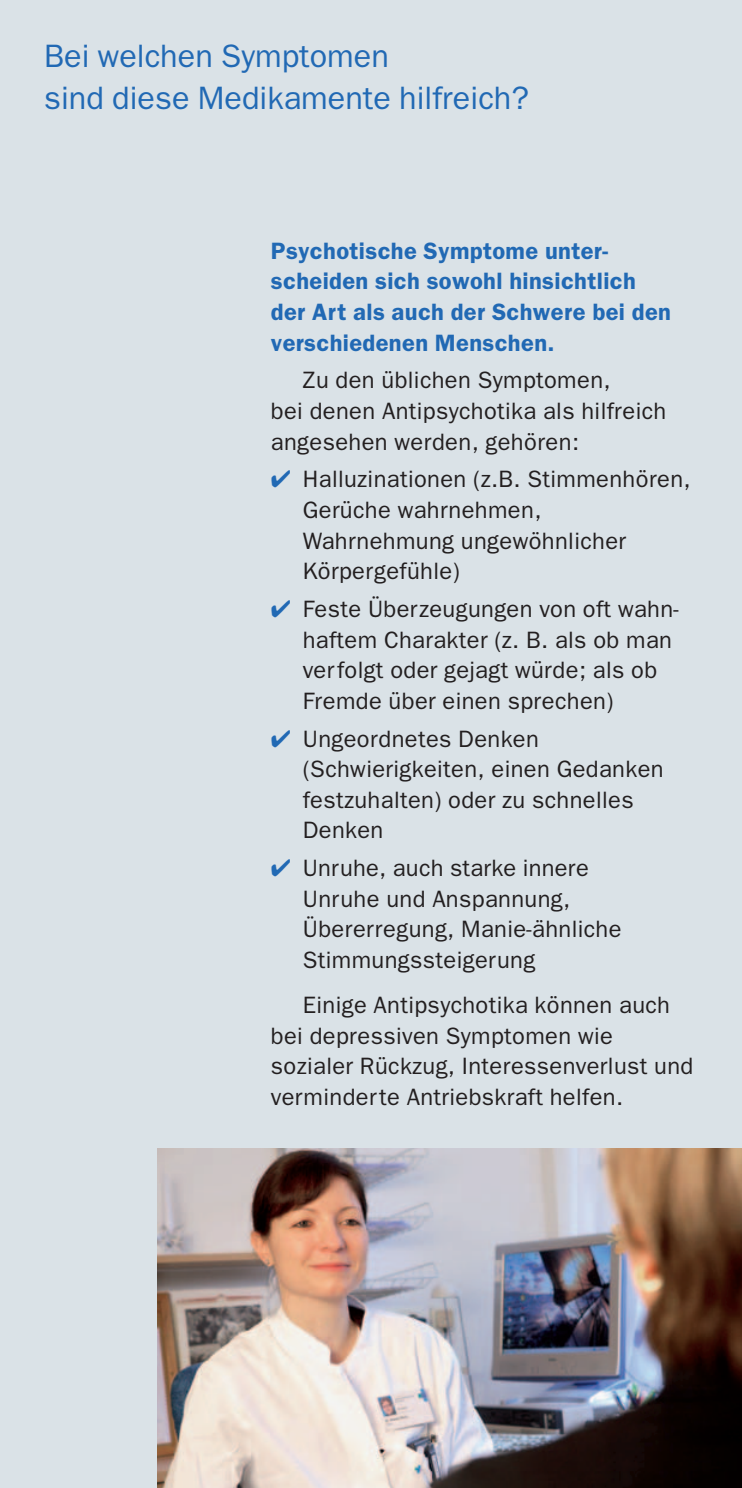
<style>
.page{position:relative;width:742px;height:1488px;background:#dae2e7}
.page>*{position:absolute;margin:0;border:0;box-sizing:border-box;transform-origin:0 0}
.t1{font:32.5px/42.5px "Franklin Gothic";color:#2169b4}
.t2{font:23.75px/30.5px "Franklin Gothic";letter-spacing:.015em;color:#231f20}
.t3{font:600 23.75px/30.5px "Franklin Gothic";letter-spacing:.015em;color:#2169b4}
.s1{color:#2169b4}
</style>
<div class="page">
<img style="left:158px;top:1148px;width:584px;height:340px">
<h1 class="t1" style="left:44px;top:35px;width:486px">Bei welchen Symptomen<br>sind diese Medikamente hilfreich?</h1>
<p class="t3" style="left:271px;top:235px;width:402px">Psychotische Symptome unter&shy;scheiden sich sowohl hinsichtlich der Art als auch der Schwere bei den verschiedenen Menschen.</p>
<p class="t2" style="left:271px;top:365px;width:397px;text-indent:32px">Zu den üblichen Symptomen,<br>bei denen Antipsychotika als hilfreich angesehen werden, gehören:</p>
<p class="t2" style="left:303px;top:464px;width:389px;text-indent:-32px"><span class="s1">✔</span> Halluzinationen (z.B. Stimmenhören,<br>Gerüche wahrnehmen,<br>Wahrnehmung ungewöhnlicher<br>Körpergefühle)</p>
<p class="t2" style="left:303px;top:594px;width:377px;text-indent:-32px"><span class="s1">✔</span> Feste Überzeugungen von oft wahn&shy;haftem Charakter (z. B. als ob man verfolgt oder gejagt würde; als ob<br>Fremde über einen sprechen)</p>
<p class="t2" style="left:303px;top:723px;width:362px;text-indent:-32px"><span class="s1">✔</span> Ungeordnetes Denken (Schwierigkeiten, einen Gedanken festzuhalten) oder zu schnelles<br>Denken</p>
<p class="t2" style="left:303px;top:853px;width:320px;text-indent:-32px"><span class="s1">✔</span> Unruhe, auch starke innere<br>Unruhe und Anspannung,<br>Übererregung, Manie-ähnliche<br>Stimmungssteigerung</p>
<p class="t2" style="left:271px;top:990px;width:424px;text-indent:32px">Einige Antipsychotika können auch bei depressiven Symptomen wie sozialer Rückzug, Interessenverlust und verminderte Antriebskraft helfen.</p>
</div>
